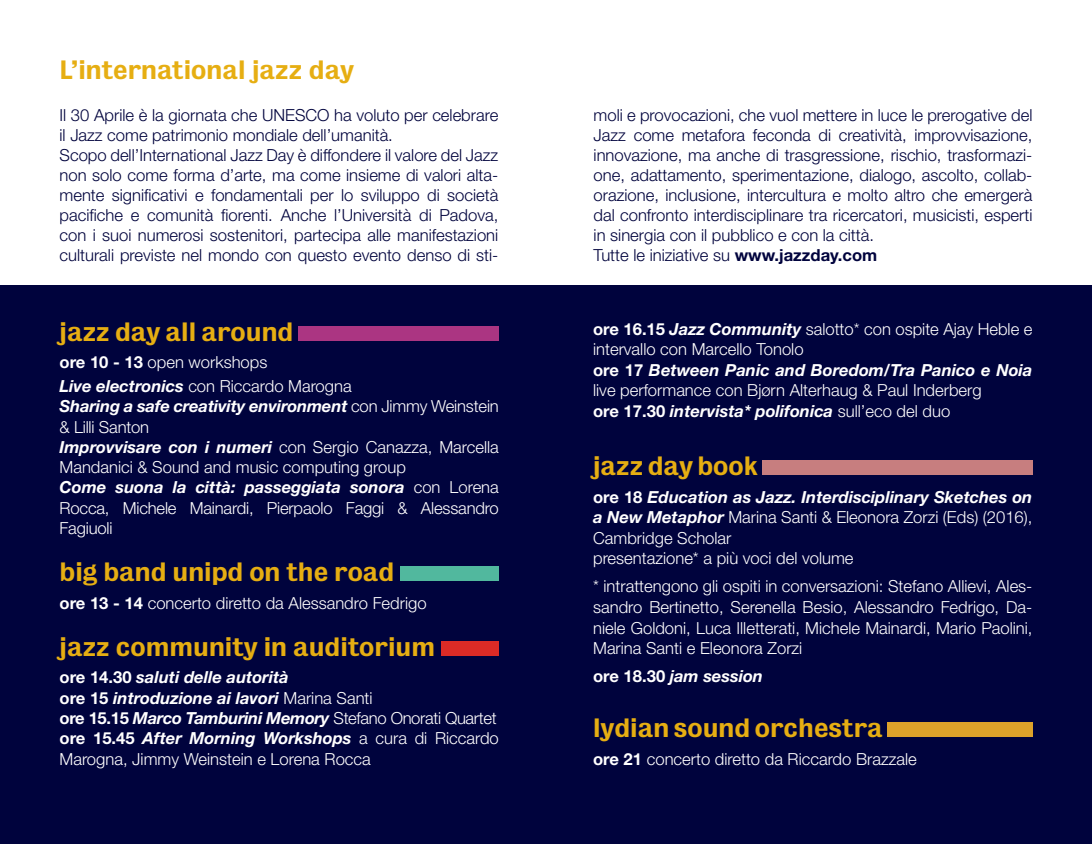
<style>
.page{position:relative;width:1092px;height:844px;background:#fff}
.page>*{position:absolute;margin:0;border:0;box-sizing:border-box;transform-origin:0 0}
.t1{font:24.15px "Bureau Grotesque Five Five";color:#e6ae12}
.t2{font:300 16.62px/20.3px "Helvetica Neue";color:#fff}
.t3{font:300 16.62px/19.9px "Helvetica Neue";color:#00033d}
.t4{font:italic 700 16.62px "Helvetica Neue";color:#fff}
.s1{font-weight:700}
.s2{font-weight:700;font-style:italic}
.s3{font-style:normal}
</style>
<div class="page">
<div style="left:0;top:285px;width:1091px;height:558px;background:#00033d"></div>
<div style="left:298px;top:325px;width:201px;height:15px;background:#ab3582"></div>
<div style="left:400px;top:566px;width:99px;height:15px;background:#51b89e"></div>
<div style="left:441px;top:640px;width:58px;height:15px;background:#dc2b26"></div>
<div style="left:762px;top:460px;width:270px;height:15px;background:#c77e7f"></div>
<div style="left:887px;top:721px;width:145px;height:15px;background:#dda22a"></div>
<h1 class="t1" style="left:60px;top:56px;width:296px">L’international jazz day</h1>
<p class="t3" style="left:60px;top:105px;width:440px">Il 30 Aprile è la giornata che UNESCO ha voluto per celebrare il Jazz come patrimonio mondiale dell’umanità.<br>Scopo dell’International Jazz Day è diffondere il valore del Jazz non solo come forma d’arte, ma come insieme di valori alta&shy;mente significativi e fondamentali per lo sviluppo di società pacifiche e comunità fiorenti. Anche l’Università di Padova, con i suoi numerosi sostenitori, partecipa alle manifestazioni culturali previste nel mondo con questo evento denso di sti-</p>
<p class="t3" style="left:593px;top:105px;width:440px">moli e provocazioni, che vuol mettere in luce le prerogative del Jazz come metafora feconda di creatività, improvvisazione, innovazione, ma anche di trasgressione, rischio, trasformazi&shy;one, adattamento, sperimentazione, dialogo, ascolto, collab&shy;orazione, inclusione, intercultura e molto altro che emergerà dal confronto interdisciplinare tra ricercatori, musicisti, esperti in sinergia con il pubblico e con la città.<br>Tutte le iniziative su <span class="s1">www.jazzday.com</span></p>
<h1 class="t1" style="left:60px;top:317px;width:235px">jazz day all around</h1>
<p class="t2" style="left:60px;top:350px;width:293px;line-height:23.6px"><span class="s1">ore 10 - 13</span> open workshops<br><span class="s2">Live electronics</span> con Riccardo Marogna</p>
<p class="t2" style="left:60px;top:396px;width:441px"><span class="s2">Sharing a safe creativity environment</span> con Jimmy Weinstein &amp; Lilli Santon<br><span class="s2">Improvvisare con i numeri</span> con Sergio Canazza, Marcella Mandanici &amp; Sound and music computing group<br><span class="s2">Come suona la città: passeggiata sonora</span> con Lorena Rocca, Michele Mainardi, Pierpaolo Faggi &amp; Alessandro Fagiuoli</p>
<h1 class="t1" style="left:60px;top:558px;width:336px">big band unipd on the road</h1>
<p class="t2" style="left:60px;top:592px;width:368px"><span class="s1">ore 13 - 14</span> concerto diretto da Alessandro Fedrigo</p>
<h1 class="t1" style="left:60px;top:632px;width:377px">jazz community in auditorium</h1>
<p class="t2" style="left:60px;top:666px;width:441px"><span class="s1">ore 14.30</span> <span class="s2">saluti delle autorità<br></span><span class="s1">ore 15</span> <span class="s2">introduzione ai lavori</span> Marina Santi<br><span class="s1">ore 15.15</span> <span class="s2">Marco Tamburini Memory</span> Stefano Onorati Quartet <span class="s1">ore 15.45</span> <span class="s2">After Morning Workshops</span> a cura di Riccardo Marogna, Jimmy Weinstein e Lorena Rocca</p>
<p class="t2" style="left:593px;top:318px;width:441px"><span class="s1">ore 16.15</span> <span class="s2">Jazz Community</span> salotto* con ospite Ajay Heble e intervallo con Marcello Tonolo<br><span class="s1">ore 17</span> <span class="s2">Between Panic and Boredom/Tra Panico e Noia </span>live performance con Bjørn Alterhaug &amp; Paul Inderberg<br><span class="s1">ore 17.30</span> <span class="s2">intervista* polifonica</span> sull’eco del duo</p>
<h1 class="t1" style="left:593px;top:452px;width:166px">jazz day book</h1>
<p class="t2" style="left:593px;top:486px;width:441px"><span class="s1">ore 18</span> <span class="s2">Education as Jazz. Interdisciplinary Sketches on a New Metaphor</span> Marina Santi &amp; Eleonora Zorzi (Eds) (2016), Cambridge Scholar<br>presentazione* a più voci del volume</p>
<p class="t2" style="left:593px;top:575px;width:441px;text-align:justify">* intrattengono gli ospiti in conversazioni: Stefano Allievi, Ales&shy;sandro Bertinetto, Serenella Besio, Alessandro Fedrigo, Da&shy;niele Goldoni, Luca Illetterati, Michele Mainardi, Mario Paolini, Marina Santi e Eleonora Zorzi</p>
<p class="t4" style="left:593px;top:666px;width:171px"><span class="s3">ore 18.30</span> jam session</p>
<h1 class="t1" style="left:593px;top:713px;width:291px">lydian sound orchestra</h1>
<p class="t2" style="left:593px;top:748px;width:325px"><span class="s1">ore 21</span> concerto diretto da Riccardo Brazzale</p>
</div>
